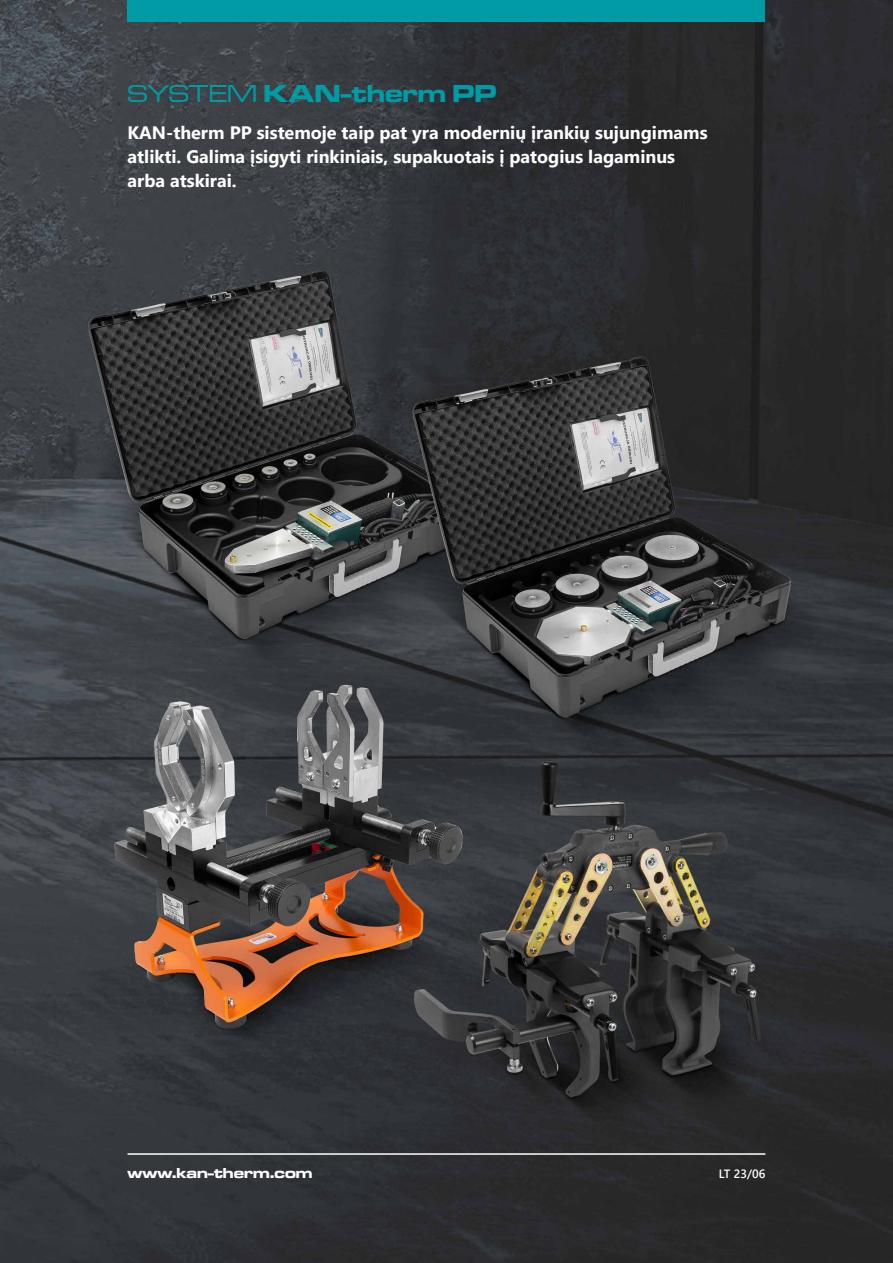
<style>
.page{position:relative;width:893px;height:1263px;background:#fff}
.page>*{position:absolute;margin:0;border:0;box-sizing:border-box;transform-origin:0 0}
.t1{font:25.5px "Microgramma D Bol Ext";color:#009ba4}
.t2{font:700 18px/24px "Segoe UI";color:#fff}
.t3{font:15px "Microgramma D Bol Ext";color:#fff}
.t4{font:600 12px "Segoe UI";color:#fff}
.s1{font-family:"Microgramma D Med Ext"}
</style>
<div class="page">
<img style="left:0;top:0;width:893px;height:1263px">
<div style="left:128px;top:0;width:637px;height:21px;background:#009ba4"></div>
<hr style="left:128px;top:1153px;width:637px;height:2px;background:#fff">
<h1 class="t1" style="left:128px;top:76px;width:371px"><span class="s1">SYSTEM</span> KAN-therm PP</h1>
<p class="t2" style="left:128px;top:119px;width:582px">KAN-therm PP sistemoje taip pat yra modernių įrankių sujungimams atlikti. Galima įsigyti rinkiniais, supakuotais į patogius lagaminus arba atskirai.</p>
<p class="t3" style="left:128px;top:1163px;width:186px">www.kan-therm.com</p>
<p class="t4" style="left:719px;top:1162px;width:48px">LT 23/06</p>
</div>
